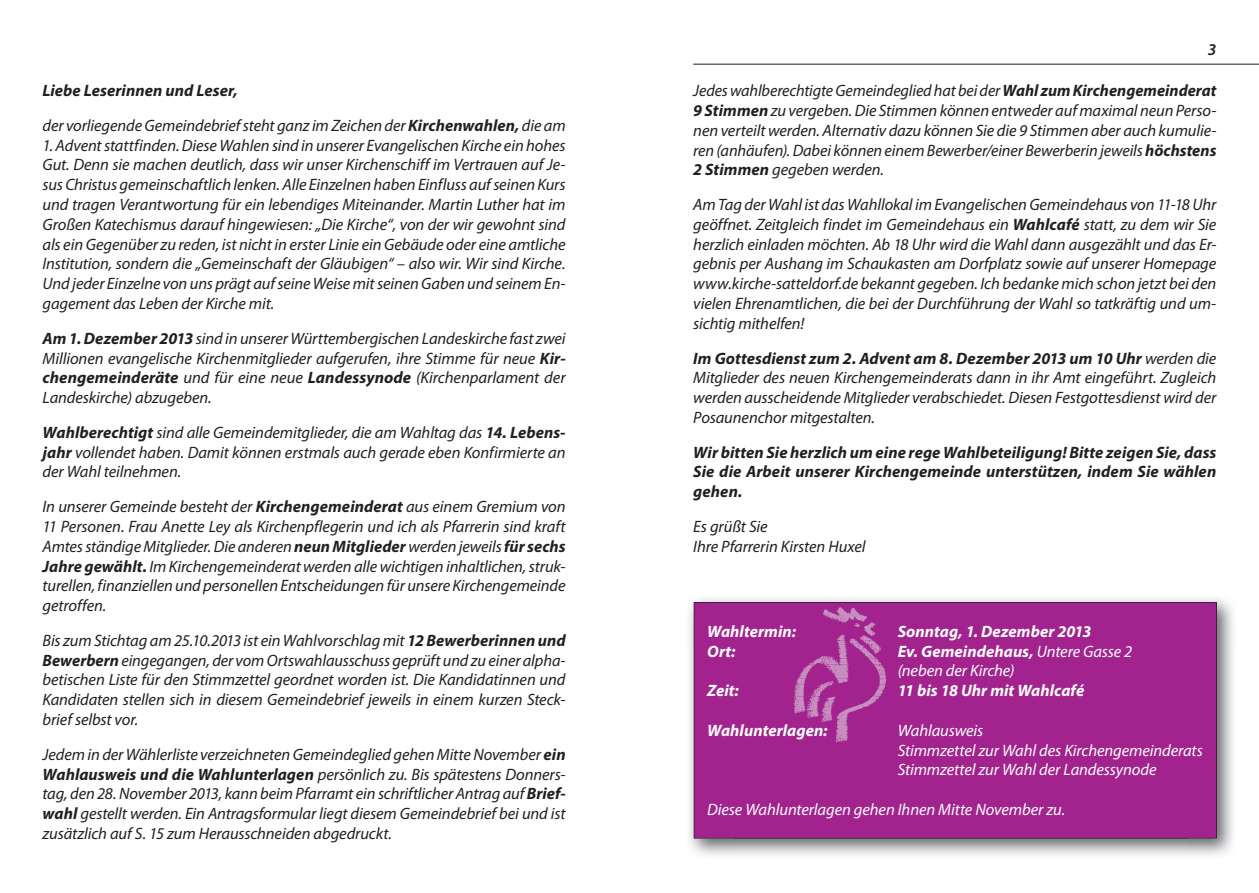
<style>
.page{position:relative;width:1259px;height:893px;background:#fff}
.page>*{position:absolute;margin:0;border:0;box-sizing:border-box;transform-origin:0 0}
.t1{font:italic 16.5px/19.8px "Myriad Pro";letter-spacing:-.005em;color:#231f20;text-align:justify}
.t2{font:italic 16.5px/19.8px "Myriad Pro";letter-spacing:-.005em;color:#fff}
.t3{font:italic 700 16.5px/19.8px "Myriad Pro";letter-spacing:.005em;color:#231f20;text-align:justify}
.t4{font:italic 700 16.5px "Myriad Pro";letter-spacing:.005em;color:#fff}
.t5{font:italic 600 16.5px "Myriad Pro";color:#231f20}
.s1{font-weight:700}
.s2{font-weight:400}
</style>
<div class="page">
<hr style="left:693px;top:64px;width:566px;height:1px;background:#231f20">
<img style="left:689px;top:598px;width:544px;height:48px">
<img style="left:1187px;top:646px;width:46px;height:209px">
<div style="left:693px;top:602px;width:523px;height:237px;background:#a2238e"></div>
<svg style="left:793px;top:607px;width:93px;height:135px;background:#a93998"></svg>
<p class="t1" style="left:43px;top:73px;width:524px;line-height:34.7px"><span class="s1">Liebe Leserinnen und Leser,<br></span>der vorliegende Gemeindebrief steht ganz im Zeichen der <span class="s1">Kirchenwahlen,</span> die am</p>
<p class="t1" style="left:43px;top:135px;width:524px">1. Advent stattfinden. Diese Wahlen sind in unserer Evangelischen Kirche ein hohes Gut. Denn sie machen deutlich, dass wir unser Kirchenschiff im Vertrauen auf Je&shy;sus Christus gemeinschaftlich lenken. Alle Einzelnen haben Einfluss auf seinen Kurs und tragen Verantwortung für ein lebendiges Miteinander. Martin Luther hat im Großen Katechismus darauf hingewiesen: „Die Kirche“, von der wir gewohnt sind als ein Gegenüber zu reden, ist nicht in erster Linie ein Gebäude oder eine amtliche Institution, sondern die „Gemeinschaft der Gläubigen“ – also wir. Wir sind Kirche.<br>Und jeder Einzelne von uns prägt auf seine Weise mit seinen Gaben und seinem En&shy;gagement das Leben der Kirche mit.</p>
<p class="t1" style="left:43px;top:328px;width:525px"><span class="s1">Am 1. Dezember 2013</span> sind in unserer Württembergischen Landeskirche fast zwei Millionen evangelische Kirchenmitglieder aufgerufen, ihre Stimme für neue <span class="s1">Kir&shy;chengemeinderäte</span> und für eine neue <span class="s1">Landessynode</span> (Kirchenparlament der Landeskirche) abzugeben.</p>
<p class="t1" style="left:43px;top:422px;width:524px"><span class="s1">Wahlberechtigt</span> sind alle Gemeindemitglieder, die am Wahltag das <span class="s1">14. Lebens&shy;jahr</span> vollendet haben. Damit können erstmals auch gerade eben Konfirmierte an der Wahl teilnehmen.</p>
<p class="t1" style="left:43px;top:496px;width:524px">In unserer Gemeinde besteht der <span class="s1">Kirchengemeinderat</span> aus einem Gremium von 11 Personen. Frau Anette Ley als Kirchenpflegerin und ich als Pfarrerin sind kraft Amtes ständige Mitglieder. Die anderen <span class="s1">neun Mitglieder</span> werden jeweils <span class="s1">für sechs Jahre gewählt.</span> Im Kirchengemeinderat werden alle wichtigen inhaltlichen, struk&shy;turellen, finanziellen und personellen Entscheidungen für unsere Kirchengemeinde getroffen.</p>
<p class="t1" style="left:43px;top:630px;width:525px">Bis zum Stichtag am 25.10.2013 ist ein Wahlvorschlag mit <span class="s1">12 Bewerberinnen und Bewerbern</span> eingegangen, der vom Ortswahlausschuss geprüft und zu einer alpha&shy;betischen Liste für den Stimmzettel geordnet worden ist. Die Kandidatinnen und Kandidaten stellen sich in diesem Gemeindebrief jeweils in einem kurzen Steck&shy;brief selbst vor.</p>
<p class="t1" style="left:43px;top:744px;width:525px">Jedem in der Wählerliste verzeichneten Gemeindeglied gehen Mitte November <span class="s1">ein Wahlausweis und die Wahlunterlagen</span> persönlich zu. Bis spätestens Donners&shy;tag, den 28. November 2013, kann beim Pfarramt ein schriftlicher Antrag auf <span class="s1">Brief&shy;wahl</span> gestellt werden. Ein Antragsformular liegt diesem Gemeindebrief bei und ist zusätzlich auf S. 15 zum Herausschneiden abgedruckt.</p>
<p class="t5" style="left:1207px;top:39px;width:10px">3</p>
<p class="t1" style="left:693px;top:80px;width:525px">Jedes wahlberechtigte Gemeindeglied hat bei der <span class="s1">Wahl zum Kirchengemeinderat 9 Stimmen</span> zu vergeben. Die Stimmen können entweder auf maximal neun Perso&shy;nen verteilt werden. Alternativ dazu können Sie die 9 Stimmen aber auch kumulie&shy;ren (anhäufen). Dabei können einem Bewerber/einer Bewerberin jeweils <span class="s1">höchstens 2 Stimmen</span> gegeben werden.</p>
<p class="t1" style="left:693px;top:194px;width:524px">Am Tag der Wahl ist das Wahllokal im Evangelischen Gemeindehaus von 11-18 Uhr geöffnet. Zeitgleich findet im Gemeindehaus ein <span class="s1">Wahlcafé</span> statt, zu dem wir Sie herzlich einladen möchten. Ab 18 Uhr wird die Wahl dann ausgezählt und das Er&shy;gebnis per Aushang im Schaukasten am Dorfplatz sowie auf unserer Homepage www.kirche-satteldorf.de bekannt gegeben. Ich bedanke mich schon jetzt bei den vielen Ehrenamtlichen, die bei der Durchführung der Wahl so tatkräftig und um&shy;sichtig mithelfen!</p>
<p class="t1" style="left:693px;top:348px;width:525px"><span class="s1">Im Gottesdienst zum 2. Advent am 8. Dezember 2013 um 10 Uhr</span> werden die Mitglieder des neuen Kirchengemeinderats dann in ihr Amt eingeführt. Zugleich werden ausscheidende Mitglieder verabschiedet. Diesen Festgottesdienst wird der Posaunenchor mitgestalten.</p>
<p class="t3" style="left:693px;top:442px;width:525px">Wir bitten Sie herzlich um eine rege Wahlbeteiligung! Bitte zeigen Sie, dass Sie die Arbeit unserer Kirchengemeinde unterstützen, indem Sie wählen gehen.</p>
<p class="t1" style="left:693px;top:516px;width:174px">Es grüßt Sie<br>Ihre Pfarrerin Kirsten Huxel</p>
<p class="t4" style="left:707px;top:620px;width:90px">Wahltermin:</p>
<p class="t4" style="left:897px;top:620px;width:195px">Sonntag, 1. Dezember 2013</p>
<p class="t4" style="left:707px;top:640px;width:30px">Ort:</p>
<p class="t2" style="left:897px;top:661px;width:118px">(neben der Kirche)</p>
<p class="t4" style="left:707px;top:680px;width:33px">Zeit:</p>
<p class="t4" style="left:897px;top:680px;width:188px">11 bis 18 Uhr mit Wahlcafé</p>
<p class="t4" style="left:897px;top:640px;width:236px">Ev. Gemeindehaus, <span class="s2">Untere Gasse 2</span></p>
<p class="t4" style="left:707px;top:719px;width:122px">Wahlunterlagen:</p>
<p class="t2" style="left:897px;top:720px;width:87px">Wahlausweis</p>
<p class="t2" style="left:897px;top:740px;width:307px">Stimmzettel zur Wahl des Kirchengemeinderats<br>Stimmzettel zur Wahl der Landessynode</p>
<p class="t2" style="left:707px;top:799px;width:359px">Diese Wahlunterlagen gehen Ihnen Mitte November zu.</p>
</div>
